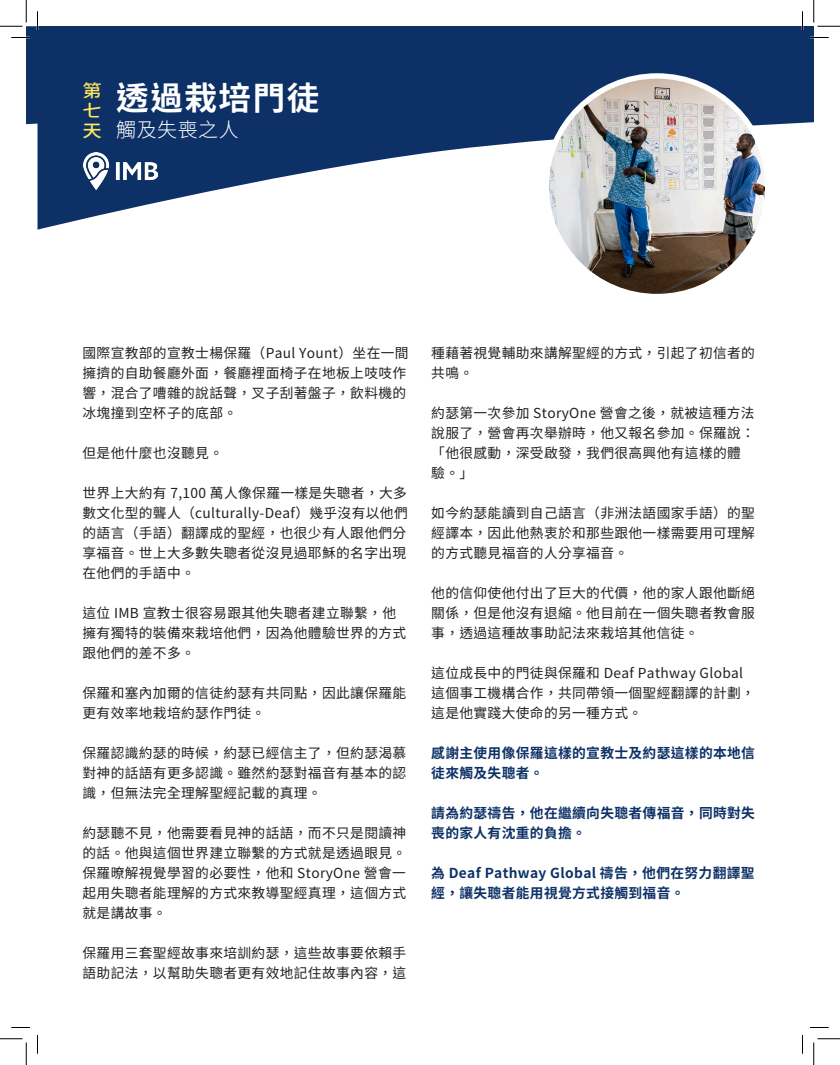
<style>
.page{position:relative;width:840px;height:1065px;background:#fff}
.page>*{position:absolute;margin:0;border:0;box-sizing:border-box;transform-origin:0 0}
.t1{font:700 32.5px "Noto Sans CJ Ktc";letter-spacing:.05em;color:#fff}
.t2{font:300 20px "Noto Sans CJ Ktc";letter-spacing:.025em;color:#fff}
.t3{font:500 17.38px/20px "Noto Sans CJ Ktc";color:#ffe55e;scale:1.11 1}
.t4{font:13.75px/20px "Noto Sans CJ Ktc";letter-spacing:.025em;color:#231f20}
.t5{font:700 13.75px/20px "Noto Sans CJ Ktc";letter-spacing:.025em;color:#0d3166}
</style>
<div class="page">
<svg style="left:49px;top:26px;width:765px;height:201px;fill:#0d3166"></svg>
<img style="left:83px;top:152px;width:75px;height:38px">
<img style="left:546px;top:76px;width:222px;height:217px">
<div style="left:544px;top:73px;width:227px;height:226px;border:5px solid #fff;border-radius:50%"></div>
<svg style="left:810px;top:37px;width:19px;height:1px"></svg>
<svg style="left:11px;top:1027px;width:19px;height:1px"></svg>
<svg style="left:810px;top:1027px;width:19px;height:1px"></svg>
<svg style="left:37px;top:1035px;width:1px;height:19px"></svg>
<svg style="left:802px;top:11px;width:1px;height:19px"></svg>
<svg style="left:802px;top:1035px;width:1px;height:19px"></svg>
<svg style="left:0;top:0;width:49px;height:230px"></svg>
<svg style="left:0;top:1039px;width:27px;height:26px"></svg>
<svg style="left:814px;top:0;width:26px;height:27px"></svg>
<svg style="left:814px;top:1039px;width:26px;height:26px"></svg>
<p class="t3" style="left:82px;top:81px;width:19px">第七</p>
<p class="t1" style="left:116px;top:80px;width:205px">透過栽培門徒</p>
<p class="t3" style="left:82px;top:121px;width:19px">天</p>
<p class="t2" style="left:116px;top:118px;width:124px">觸及失喪之人</p>
<p class="t4" style="left:82px;top:343px;width:328px">國際宣教部的宣教士楊保羅（Paul Yount）坐在一間擁擠的自助餐廳外面，餐廳裡面椅子在地板上吱吱作響，混合了嘈雜的說話聲，叉子刮著盤子，飲料機的冰塊撞到空杯子的底部。</p>
<p class="t4" style="left:82px;top:443px;width:142px">但是他什麼也沒聽見。</p>
<p class="t4" style="left:82px;top:483px;width:327px;text-align:justify">世界上大約有 7,100 萬人像保羅一樣是失聰者，大多數文化型的聾人（culturally-Deaf）幾乎沒有以他們的語言（手語）翻譯成的聖經，也很少有人跟他們分享福音。世上大多數失聰者從沒見過耶穌的名字出現在他們的手語中。</p>
<p class="t4" style="left:82px;top:603px;width:325px">這位 IMB 宣教士很容易跟其他失聰者建立聯繫，他擁有獨特的裝備來栽培他們，因為他體驗世界的方式跟他們的差不多。</p>
<p class="t4" style="left:82px;top:683px;width:325px">保羅和塞內加爾的信徒約瑟有共同點，因此讓保羅能更有效率地栽培約瑟作門徒。</p>
<p class="t4" style="left:82px;top:743px;width:325px;text-align:justify">保羅認識約瑟的時候，約瑟已經信主了，但約瑟渴慕對神的話語有更多認識。雖然約瑟對福音有基本的認識，但無法完全理解聖經記載的真理。</p>
<p class="t4" style="left:82px;top:823px;width:325px;text-align:justify">約瑟聽不見，他需要看見神的話語，而不只是閱讀神的話。他與這個世界建立聯繫的方式就是透過眼見。保羅暸解視覺學習的必要性，他和 StoryOne 營會一起用失聰者能理解的方式來教導聖經真理，這個方式就是講故事。</p>
<p class="t4" style="left:82px;top:943px;width:325px">保羅用三套聖經故事來培訓約瑟，這些故事要依賴手語助記法，以幫助失聰者更有效地記住故事內容，這</p>
<p class="t4" style="left:431px;top:343px;width:325px">種藉著視覺輔助來講解聖經的方式，引起了初信者的共鳴。</p>
<p class="t4" style="left:431px;top:403px;width:325px">約瑟第一次參加 StoryOne 營會之後，就被這種方法說服了，營會再次舉辦時，他又報名參加。保羅說：「他很感動，深受啟發，我們很高興他有這樣的體驗。」</p>
<p class="t4" style="left:431px;top:503px;width:325px;text-align:justify">如今約瑟能讀到自己語言（非洲法語國家手語）的聖經譯本，因此他熱衷於和那些跟他一樣需要用可理解的方式聽見福音的人分享福音。</p>
<p class="t4" style="left:431px;top:583px;width:325px;text-align:justify">他的信仰使他付出了巨大的代價，他的家人跟他斷絕關係，但是他沒有退縮。他目前在一個失聰者教會服事，透過這種故事助記法來栽培其他信徒。</p>
<p class="t4" style="left:431px;top:663px;width:325px">這位成長中的門徒與保羅和 Deaf Pathway Global這個事工機構合作，共同帶領一個聖經翻譯的計劃，這是他實踐大使命的另一種方式。</p>
<p class="t5" style="left:431px;top:743px;width:325px">感謝主使用像保羅這樣的宣教士及約瑟這樣的本地信徒來觸及失聰者。</p>
<p class="t5" style="left:431px;top:803px;width:325px">請為約瑟禱告，他在繼續向失聰者傳福音，同時對失喪的家人有沈重的負擔。</p>
<p class="t5" style="left:431px;top:863px;width:325px">為 Deaf Pathway Global 禱告，他們在努力翻譯聖經，讓失聰者能用視覺方式接觸到福音。</p>
</div>
